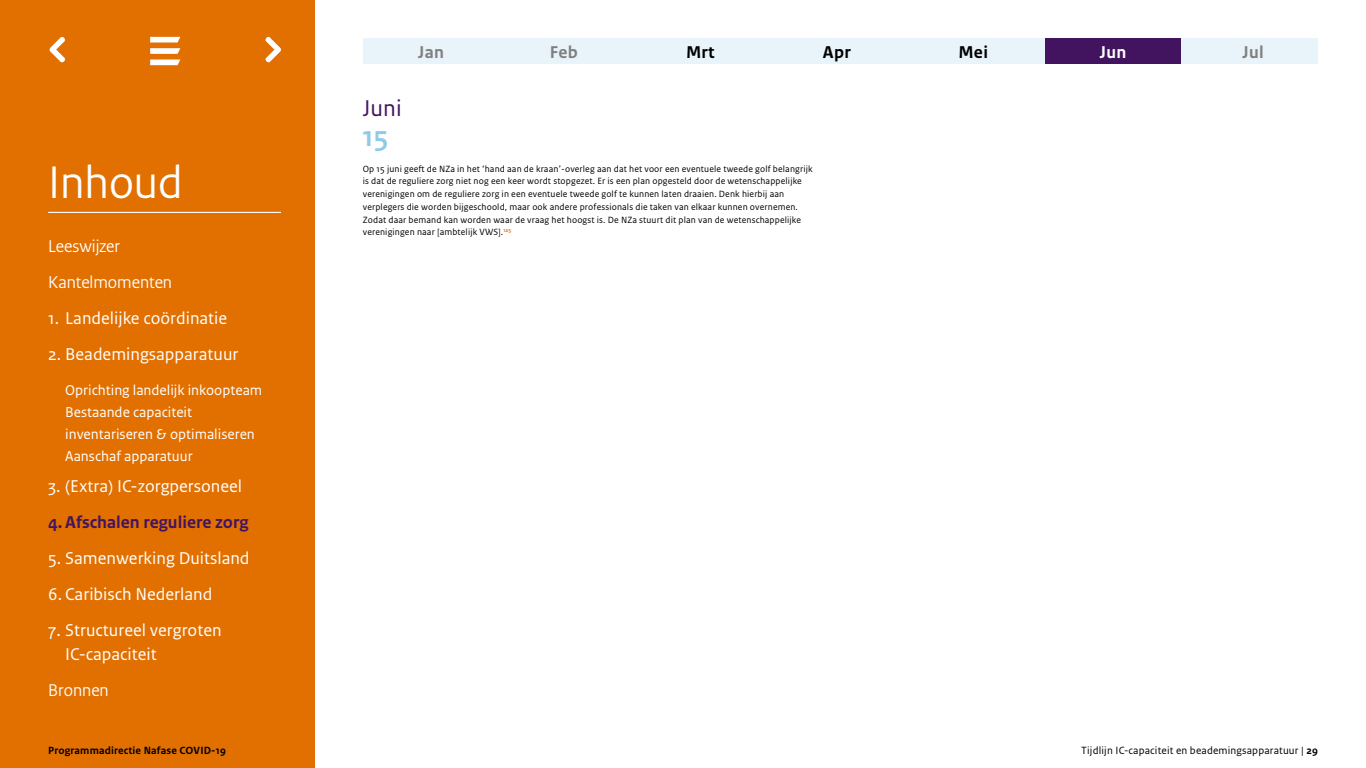
<style>
.page{position:relative;width:1366px;height:768px;background:#fff}
.page>*{position:absolute;margin:0;border:0;box-sizing:border-box;transform-origin:0 0}
.Kop_1{font:48px "Rijksoverheid Sans Heading";color:#fff}
.Dag{font:700 30px "Rijksoverheid Sans Heading";color:#8fcae7}
.Maand{font:24px "Rijksoverheid Sans Text";color:#42145f}
.Kop_2_genummerd-1a{font:18px/24px "Rijksoverheid Sans Text";color:#fff}
.Kop_2{font:18px "Rijksoverheid Sans Heading";color:#fff}
.Kop_2_genummerd-1{font:700 18px "Rijksoverheid Sans Text";color:#42145f}
.Maand_Grijs{font:700 18px "Rijksoverheid Sans Text";letter-spacing:.015em;color:#808080}
.Kader_Maand{font:700 18px "Rijksoverheid Sans Text";letter-spacing:.015em;color:#000}
.Kader_Maand-2{font:700 18px "Rijksoverheid Sans Text";color:#fff}
.Kop_2_Inspring{font:15px/22px "Rijksoverheid Sans Text";color:#fff}
.t1{font:11px "Rijksoverheid Sans Text";letter-spacing:.015em;color:#000}
.t2{font:700 11px "Rijksoverheid Sans Text";letter-spacing:.015em;color:#000}
.Plat{font:9.5px "Rijksoverheid Sans Text";letter-spacing:.015em;color:#000}
.s1{font-weight:700}
</style>
<div class="page">
<div style="left:0;top:0;width:315px;height:768px;background:#e17000"></div>
<hr style="left:48px;top:212px;width:233px;height:1px;background:#fff">
<svg style="left:150px;top:37px;width:30px;height:17px"></svg>
<svg style="left:150px;top:60px;width:30px;height:5px"></svg>
<svg style="left:49px;top:36px;width:16px;height:27px"></svg>
<svg style="left:265px;top:36px;width:16px;height:27px"></svg>
<div style="left:363px;top:38px;width:136px;height:26px;background:#e9f4fa"></div>
<div style="left:499px;top:38px;width:137px;height:26px;background:#e9f4fa"></div>
<div style="left:636px;top:38px;width:136px;height:26px;background:#e9f4fa"></div>
<div style="left:772px;top:38px;width:137px;height:26px;background:#e9f4fa"></div>
<div style="left:909px;top:38px;width:136px;height:26px;background:#e9f4fa"></div>
<div style="left:1045px;top:38px;width:136px;height:26px;background:#42145f"></div>
<div style="left:1181px;top:38px;width:137px;height:26px;background:#e9f4fa"></div>
<h1 class="Kop_1" style="left:48px;top:154px;width:136px">Inhoud</h1>
<h2 class="Kop_2" style="left:48px;top:236px;width:73px">Leeswijzer</h2>
<h2 class="Kop_2" style="left:48px;top:272px;width:125px">Kantelmomenten</h2>
<h2 class="Kop_2_genummerd-1a" style="left:48px;top:306px;width:181px">1. Landelijke coördinatie</h2>
<h2 class="Kop_2_genummerd-1a" style="left:48px;top:342px;width:192px">2. Beademingsapparatuur</h2>
<h2 class="Kop_2_Inspring" style="left:65px;top:379px;width:199px">Oprichting landelijk inkoopteam</h2>
<h2 class="Kop_2_Inspring" style="left:65px;top:401px;width:191px">Bestaande capaciteit inventariseren &amp; optimaliseren<br>Aanschaf apparatuur</h2>
<h2 class="Kop_2_genummerd-1a" style="left:48px;top:474px;width:196px">3. (Extra) IC-zorgpersoneel</h2>
<h2 class="Kop_2_genummerd-1" style="left:48px;top:512px;width:202px">4. Afschalen reguliere zorg</h2>
<h2 class="Kop_2_genummerd-1a" style="left:48px;top:546px;width:203px">5. Samenwerking Duitsland</h2>
<h2 class="Kop_2_genummerd-1a" style="left:48px;top:582px;width:166px">6. Caribisch Nederland</h2>
<h2 class="Kop_2_genummerd-1a" style="left:65px;top:618px;width:158px;text-indent:-17px">7. Structureel vergroten<br>IC-capaciteit</h2>
<h2 class="Kop_2" style="left:48px;top:680px;width:62px">Bronnen</h2>
<p class="Maand_Grijs" style="left:418px;top:42px;width:27px">Jan</p>
<p class="Maand_Grijs" style="left:550px;top:42px;width:29px">Feb</p>
<p class="Kader_Maand" style="left:686px;top:42px;width:30px">Mrt</p>
<p class="Kader_Maand" style="left:823px;top:42px;width:29px">Apr</p>
<p class="Kader_Maand" style="left:958px;top:42px;width:31px">Mei</p>
<p class="Kader_Maand-2" style="left:1100px;top:42px;width:28px">Jun</p>
<p class="Maand_Grijs" style="left:1242px;top:42px;width:23px">Jul</p>
<p class="Maand" style="left:363px;top:94px;width:40px">Juni</p>
<p class="Dag" style="left:363px;top:119px;width:27px">15</p>
<p class="Plat" style="left:363px;top:163px;width:451px">Op 15 juni geeft de NZa in het ‘hand aan de kraan’-overleg aan dat het voor een eventuele tweede golf belangrijk</p>
<p class="Plat" style="left:363px;top:176px;width:440px">is dat de reguliere zorg niet nog een keer wordt stopgezet. Er is een plan opgesteld door de wetenschappelijke</p>
<p class="Plat" style="left:363px;top:189px;width:423px">verenigingen om de reguliere zorg in een eventuele tweede golf te kunnen laten draaien. Denk hierbij aan</p>
<p class="Plat" style="left:363px;top:201px;width:437px">verplegers die worden bijgeschoold, maar ook andere professionals die taken van elkaar kunnen overnemen.</p>
<p class="Plat" style="left:363px;top:214px;width:440px">Zodat daar bemand kan worden waar de vraag het hoogst is. De NZa stuurt dit plan van de wetenschappelijke</p>
<p class="Plat" style="left:363px;top:227px;width:150px">verenigingen naar [ambtelijk VWS].<sup>125</sup></p>
<p class="t2" style="left:48px;top:744px;width:179px">Programmadirectie Nafase COVID-19</p>
<p class="t1" style="left:1081px;top:744px;width:238px">Tijdlijn IC-capaciteit en beademingsapparatuur | <span class="s1">29</span></p>
</div>
